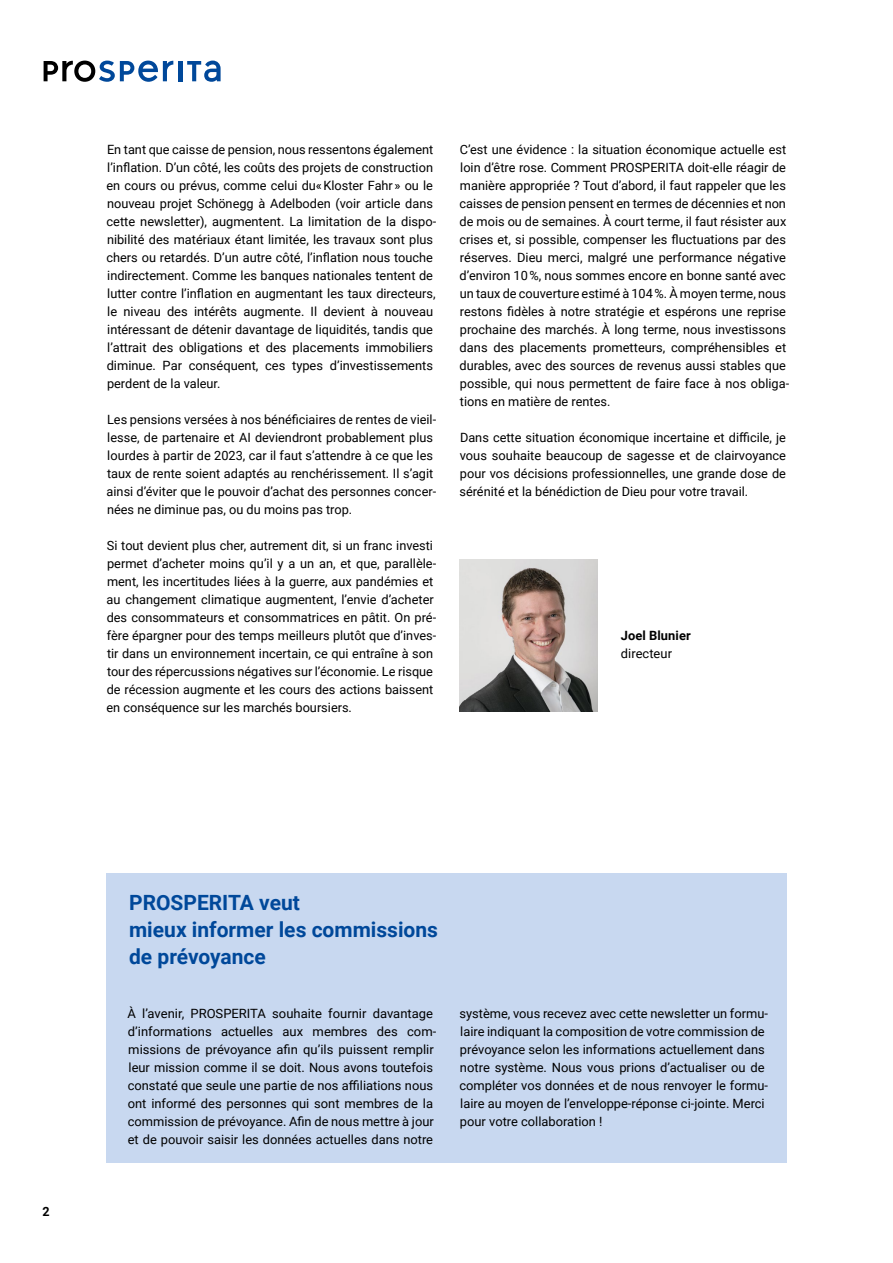
<style>
.page{position:relative;width:893px;height:1263px;background:#fff}
.page>*{position:absolute;margin:0;border:0;box-sizing:border-box;transform-origin:0 0}
.Titel{font:700 21px/27px "Roboto";color:#00489a}
.Text_2spaltig{font:12.75px/18px "Roboto";color:#000}
.Text_2spaltig-2{font:700 12.75px/18px "Roboto";letter-spacing:.005em;color:#000}
.s1{font-weight:400}
</style>
<div class="page">
<hr style="left:178px;top:61px;width:4px;height:20px;background:#00489a">
<svg style="left:44px;top:61px;width:129px;height:21px"></svg>
<svg style="left:187px;top:61px;width:34px;height:21px"></svg>
<img style="left:459px;top:560px;width:138px;height:152px">
<div style="left:106px;top:873px;width:681px;height:289px;background:#c8d8f0"></div>
<p class="Text_2spaltig" style="left:106px;top:140px;width:331px">En tant que caisse de pension, nous ressentons également l’inflation. D’un côté, les coûts des projets de construction en cours ou prévus, comme celui du« Kloster Fahr » ou le nouveau projet Schönegg à Adelboden (voir article dans cette newsletter), augmentent. La limitation de la dispo&shy;nibilité des matériaux étant limitée, les travaux sont plus chers ou retardés. D’un autre côté, l’inflation nous touche indirectement. Comme les banques nationales tentent de lutter contre l’inflation en augmentant les taux directeurs, le niveau des intérêts augmente. Il devient à nouveau intéressant de détenir davantage de liquidités, tandis que l’attrait des obligations et des placements immobiliers diminue. Par conséquent, ces types d’investissements perdent de la valeur.</p>
<p class="Text_2spaltig" style="left:107px;top:410px;width:331px">Les pensions versées à nos bénéficiaires de rentes de vieil&shy;lesse, de partenaire et AI deviendront probablement plus lourdes à partir de 2023, car il faut s’attendre à ce que les taux de rente soient adaptés au renchérissement. Il s’agit ainsi d’éviter que le pouvoir d’achat des personnes concer&shy;nées ne diminue pas, ou du moins pas trop.</p>
<p class="Text_2spaltig" style="left:106px;top:536px;width:331px">Si tout devient plus cher, autrement dit, si un franc investi permet d’acheter moins qu’il y a un an, et que, parallèle&shy;ment, les incertitudes liées à la guerre, aux pandémies et au changement climatique augmentent, l’envie d’acheter des consommateurs et consommatrices en pâtit. On pré&shy;fère épargner pour des temps meilleurs plutôt que d’inves&shy;tir dans un environnement incertain, ce qui entraîne à son tour des répercussions négatives sur l’économie. Le risque de récession augmente et les cours des actions baissent en conséquence sur les marchés boursiers.</p>
<p class="Text_2spaltig" style="left:459px;top:140px;width:331px">C’est une évidence : la situation économique actuelle est loin d’être rose. Comment PROSPERITA doit-elle réagir de manière appropriée ? Tout d’abord, il faut rappeler que les caisses de pension pensent en termes de décennies et non de mois ou de semaines. À court terme, il faut résister aux crises et, si possible, compenser les fluctuations par des réserves. Dieu merci, malgré une performance négative d’environ 10 %, nous sommes encore en bonne santé avec un taux de couverture estimé à 104 %. À moyen terme, nous restons fidèles à notre stratégie et espérons une reprise prochaine des marchés. À long terme, nous investissons dans des placements prometteurs, compréhensibles et durables, avec des sources de revenus aussi stables que possible, qui nous permettent de faire face à nos obliga&shy;tions en matière de rentes.</p>
<p class="Text_2spaltig" style="left:459px;top:428px;width:328px;text-align:justify">Dans cette situation économique incertaine et difficile, je vous souhaite beaucoup de sagesse et de clairvoyance pour vos décisions professionnelles, une grande dose de sérénité et la bénédiction de Dieu pour votre travail.</p>
<p class="Text_2spaltig-2" style="left:621px;top:626px;width:71px">Joel Blunier <span class="s1">directeur</span></p>
<p class="Text_2spaltig-2" style="left:43px;top:1202px;width:9px">2</p>
<p class="Titel" style="left:129px;top:888px;width:310px">PROSPERITA veut<br>mieux informer les commissions de prévoyance</p>
<p class="Text_2spaltig" style="left:127px;top:1004px;width:310px">À l’avenir, PROSPERITA souhaite fournir davantage d’informations actuelles aux membres des com&shy;missions de prévoyance afin qu’ils puissent remplir leur mission comme il se doit. Nous avons toutefois constaté que seule une partie de nos affiliations nous ont informé des personnes qui sont membres de la commission de prévoyance. Afin de nous mettre à jour et de pouvoir saisir les données actuelles dans notre</p>
<p class="Text_2spaltig" style="left:459px;top:1004px;width:310px">système, vous recevez avec cette newsletter un formu&shy;laire indiquant la composition de votre commission de prévoyance selon les informations actuellement dans notre système. Nous vous prions d’actualiser ou de compléter vos données et de nous renvoyer le formu&shy;laire au moyen de l’enveloppe-réponse ci-jointe. Merci pour votre collaboration !</p>
</div>
